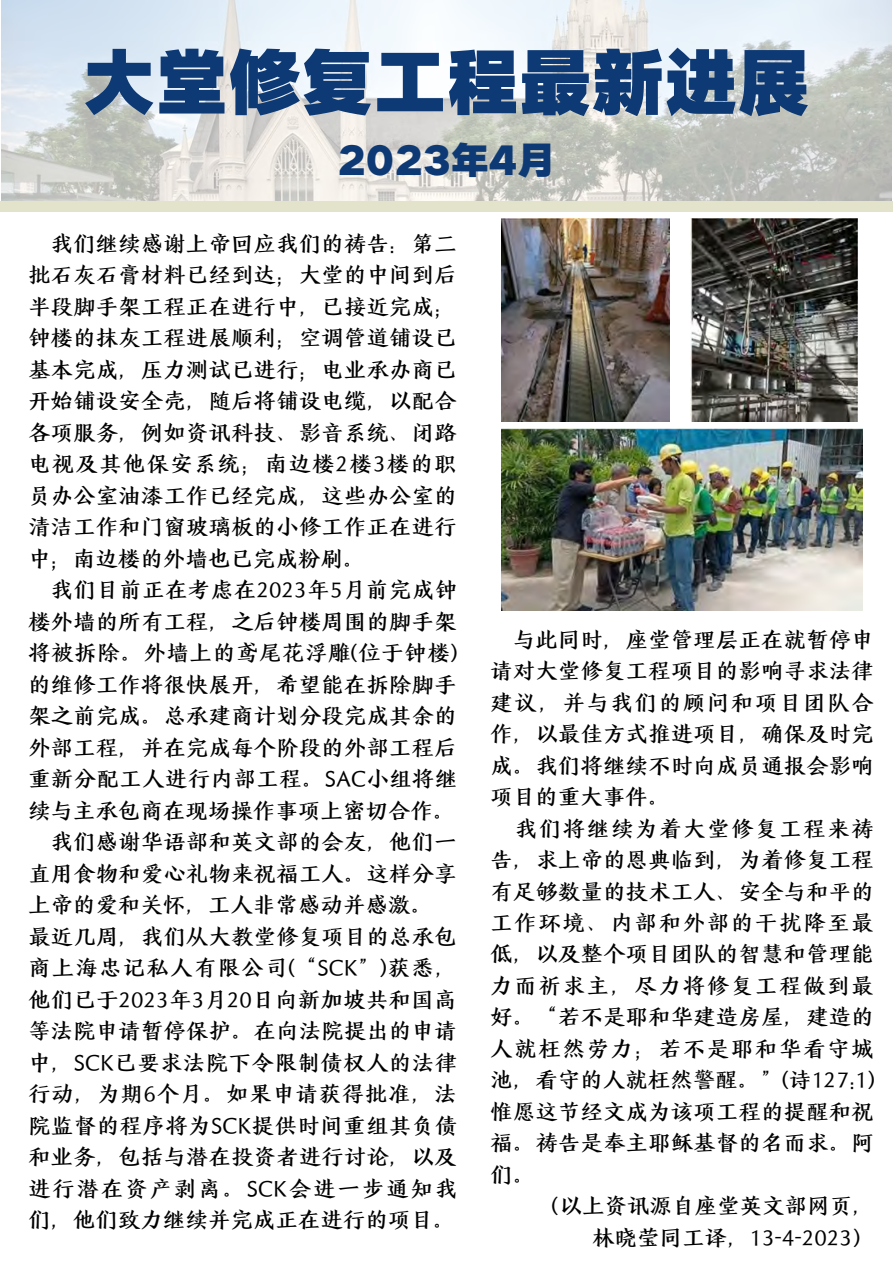
<style>
.page{position:relative;width:893px;height:1264px;background:#fff}
.page>*{position:absolute;margin:0;border:0;box-sizing:border-box;transform-origin:0 0}
.t1{font:72.6px "HY Qi Hei AZEJ";color:#0d3974}
.t2{font:37.8px "HY Qi Hei AZEJ";color:#0d3974}
.t3{font:22.5px/31.5px "HY Jin Kai J";letter-spacing:.005em;color:#000;text-align:justify}
.t4{font:22.5px "HY Jin Kai J";letter-spacing:.055em;color:#000}
.t5{font:22.5px "HY Jin Kai J";letter-spacing:.025em;color:#000}
.t6{font:22.5px "HY Jin Kai J";letter-spacing:.03em;color:#000}
.t7{font:22.5px "HY Jin Kai J";letter-spacing:.08em;color:#000}
</style>
<div class="page">
<img style="left:1px;top:0;width:890px;height:201px">
<div style="left:0;top:201px;width:892px;height:10px;background:#e3e2cb"></div>
<img style="left:690px;top:219px;width:167px;height:202px">
<img style="left:501px;top:219px;width:168px;height:202px">
<img style="left:501px;top:428px;width:361px;height:182px">
<h1 class="t1" style="left:83px;top:41px;width:728px">大堂修复工程最新进展</h1>
<h2 class="t2" style="left:337px;top:138px;width:219px">2023年4月</h2>
<p class="t3" style="left:28px;top:228px;width:430px;text-indent:22px">我们继续感谢上帝回应我们的祷告：第二批石灰石膏材料已经到达；大堂的中间到后半段脚手架工程正在进行中，已接近完成；钟楼的抹灰工程进展顺利；空调管道铺设已基本完成，压力测试已进行；电业承办商已开始铺设安全壳，随后将铺设电缆，以配合各项服务，例如资讯科技、影音系统、闭路电视及其他保安系统；南边楼2楼3楼的职员办公室油漆工作已经完成，这些办公室的清洁工作和门窗玻璃板的小修工作正在进行中；南边楼的外墙也已完成粉刷。</p>
<p class="t3" style="left:50px;top:574px;width:408px">我们目前正在考虑在2023年5月前完成钟</p>
<p class="t3" style="left:28px;top:605px;width:430px">楼外墙的所有工程，之后钟楼周围的脚手架</p>
<p class="t5" style="left:28px;top:638px;width:430px">将被拆除。外墙上的鸢尾花浮雕(位于钟楼)</p>
<p class="t3" style="left:28px;top:668px;width:430px">的维修工作将很快展开，希望能在拆除脚手</p>
<p class="t3" style="left:28px;top:700px;width:430px">架之前完成。总承建商计划分段完成其余的</p>
<p class="t3" style="left:28px;top:731px;width:430px">外部工程，并在完成每个阶段的外部工程后</p>
<p class="t3" style="left:28px;top:763px;width:431px">重新分配工人进行内部工程。SAC小组将继</p>
<p class="t3" style="left:28px;top:794px;width:429px">续与主承包商在现场操作事项上密切合作。</p>
<p class="t3" style="left:50px;top:826px;width:407px">我们感谢华语部和英文部的会友，他们一</p>
<p class="t3" style="left:28px;top:857px;width:430px">直用食物和爱心礼物来祝福工人。这样分享</p>
<p class="t3" style="left:28px;top:888px;width:406px">上帝的爱和关怀，工人非常感动并感激。</p>
<p class="t3" style="left:28px;top:920px;width:430px">最近几周，我们从大教堂修复项目的总承包</p>
<p class="t4" style="left:28px;top:953px;width:431px">商上海忠记私人有限公司(“SCK”)获悉，</p>
<p class="t3" style="left:28px;top:983px;width:430px">他们已于2023年3月20日向新加坡共和国高</p>
<p class="t3" style="left:28px;top:1014px;width:430px">等法院申请暂停保护。在向法院提出的申请</p>
<p class="t3" style="left:28px;top:1046px;width:430px">中，SCK已要求法院下令限制债权人的法律</p>
<p class="t6" style="left:28px;top:1079px;width:430px">行动，为期6个月。如果申请获得批准，法</p>
<p class="t3" style="left:28px;top:1109px;width:430px">院监督的程序将为SCK提供时间重组其负债</p>
<p class="t3" style="left:28px;top:1140px;width:430px">和业务，包括与潜在投资者进行讨论，以及</p>
<p class="t7" style="left:28px;top:1173px;width:430px">进行潜在资产剥离。SCK会进一步通知我</p>
<p class="t3" style="left:28px;top:1203px;width:429px">们，他们致力继续并完成正在进行的项目。</p>
<p class="t3" style="left:490px;top:623px;width:385px;text-indent:22px">与此同时，座堂管理层正在就暂停申请对大堂修复工程项目的影响寻求法律建议，并与我们的顾问和项目团队合作，以最佳方式推进项目，确保及时完成。我们将继续不时向成员通报会影响项目的重大事件。</p>
<p class="t3" style="left:490px;top:812px;width:385px;text-indent:25px">我们将继续为着大堂修复工程来祷告，求上帝的恩典临到，为着修复工程有足够数量的技术工人、安全与和平的工作环境、内部和外部的干扰降至最低，以及整个项目团队的智慧和管理能力而祈求主，尽力将修复工程做到最好。“若不是耶和华建造房屋，建造的人就枉然劳力；若不是耶和华看守城池，看守的人就枉然警醒。”(诗127:1)惟愿这节经文成为该项工程的提醒和祝福。祷告是奉主耶稣基督的名而求。阿们。</p>
<p class="t3" style="left:537px;top:1190px;width:339px;text-align:right">（以上资讯源自座堂英文部网页，林晓莹同工译，13-4-2023）</p>
</div>
